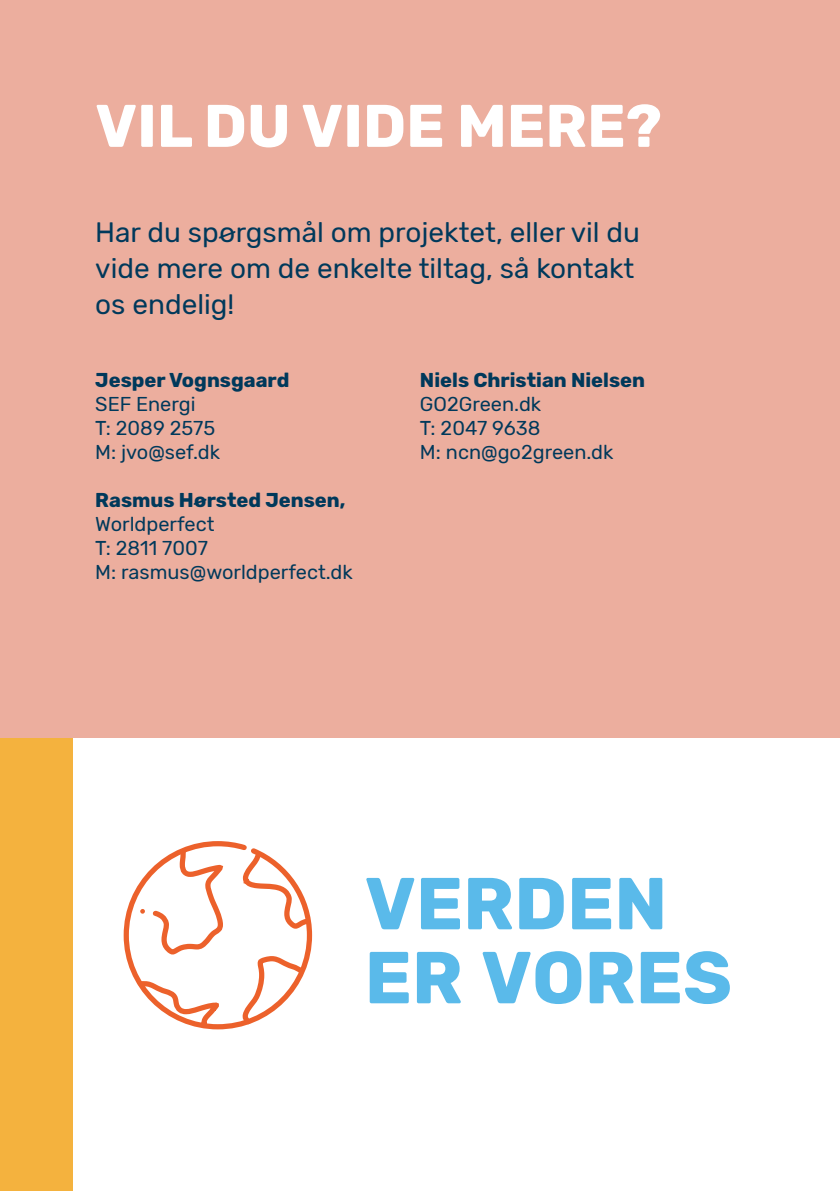
<style>
.page{position:relative;width:840px;height:1191px;background:#fff}
.page>*{position:absolute;margin:0;border:0;box-sizing:border-box;transform-origin:0 0}
.t1{font:700 73.4px/74px "Rubik";color:#5abaea}
.t2{font:700 60px "Rubik";color:#fff}
.t3{font:28px/36px "Rubik";color:#00395b}
.t4{font:20px/24px "Rubik";color:#00395b}
.t5{font:700 20px "Rubik";color:#00395b}
</style>
<div class="page">
<svg style="left:123px;top:841px;width:190px;height:189px"></svg>
<div style="left:0;top:737px;width:72px;height:454px;background:#f4b23e"></div>
<div style="left:0;top:0;width:839px;height:737px;background:#ecae9e"></div>
<h2 class="t2" style="left:95px;top:91px;width:568px">VIL DU VIDE MERE?</h2>
<h3 class="t3" style="left:95px;top:215px;width:546px">Har du spørgsmål om projektet, eller vil du vide mere om de enkelte tiltag, så kontakt os endelig!</h3>
<p class="t5" style="left:95px;top:369px;width:195px">Jesper Vognsgaard</p>
<p class="t4" style="left:95px;top:393px;width:126px">SEF Energi<br>T: 2089 2575<br>M: jvo@sef.dk</p>
<p class="t5" style="left:95px;top:489px;width:251px">Rasmus Hørsted Jensen,</p>
<p class="t4" style="left:95px;top:513px;width:259px">Worldperfect<br>T: 2811 7007<br>M: rasmus@worldperfect.dk</p>
<p class="t5" style="left:420px;top:369px;width:226px">Niels Christian Nielsen</p>
<p class="t4" style="left:420px;top:393px;width:195px">GO2Green.dk<br>T: 2047 9638<br>M: ncn@go2green.dk</p>
<h1 class="t1" style="left:364px;top:869px;width:368px">VERDEN<br>ER VORES</h1>
</div>
